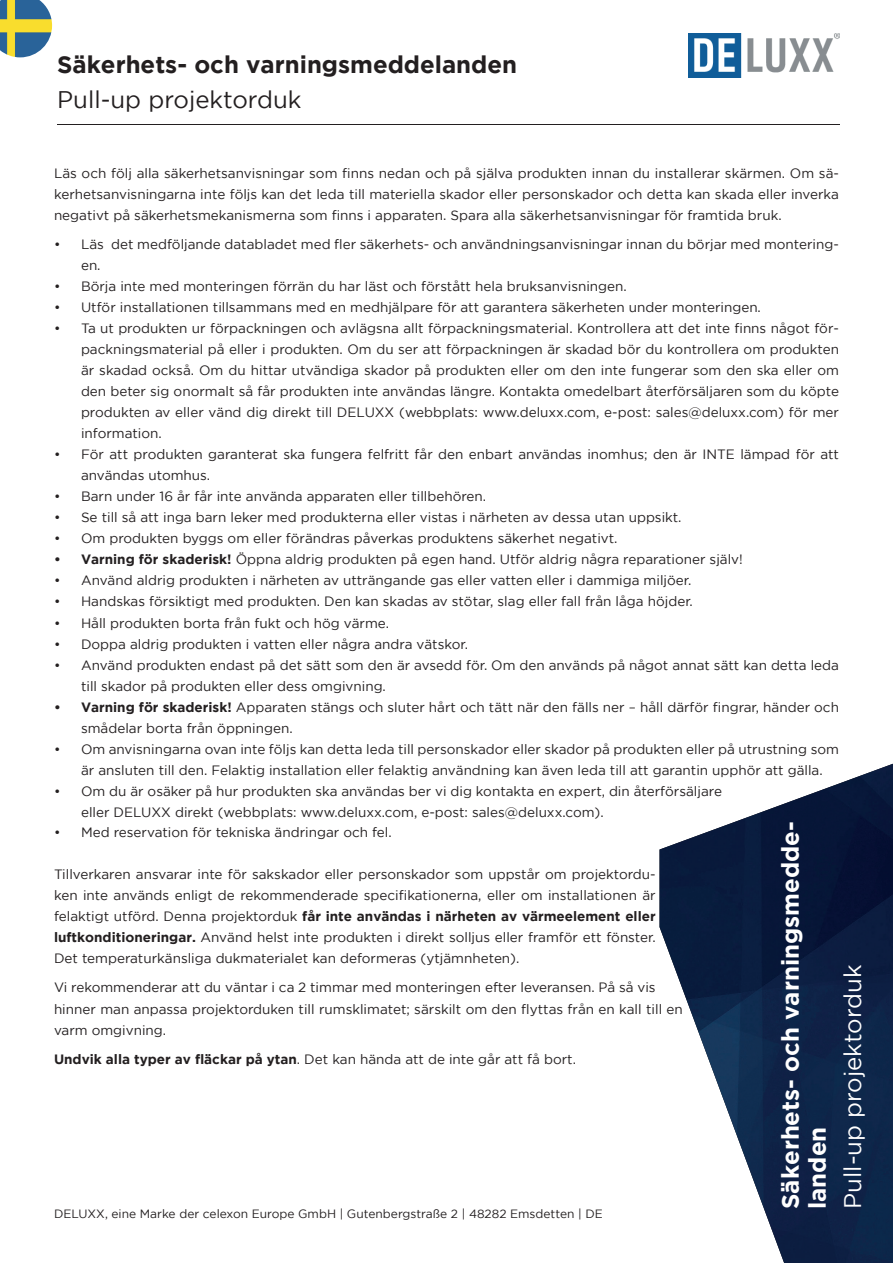
<style>
.page{position:relative;width:893px;height:1263px;background:#fff}
.page>*{position:absolute;margin:0;border:0;box-sizing:border-box;transform-origin:0 0}
.t1{font:700 24px/27px "Gotham";color:#fff}
.t2{font:700 24px "Gotham";color:#231f20}
.t3{font:24px "Gotham";color:#231f20}
.t4{font:24px "Gotham";color:#fff}
.t5{font:13.5px/21px "Gotham";color:#231f20}
.t6{font:12px "Gotham";color:#231f20}
.s1{font-weight:700}
</style>
<div class="page">
<img style="left:659px;top:764px;width:234px;height:499px">
<hr style="left:57px;top:124px;width:783px;height:1px;background:#231f20">
<img style="left:689px;top:33px;width:151px;height:44px">
<img style="left:0;top:0;width:52px;height:57px">
<h1 class="t2" style="left:57px;top:50px;width:461px">Säkerhets- och varningsmeddelanden</h1>
<h1 class="t3" style="left:57px;top:87px;width:246px">Pull-up projektorduk</h1>
<p class="t5" style="left:54px;top:162px;width:786px;text-align:justify">Läs och följ alla säkerhetsanvisningar som finns nedan och på själva produkten innan du installerar skärmen. Om sä&shy;kerhetsanvisningarna inte följs kan det leda till materiella skador eller personskador och detta kan skada eller inverka negativt på säkerhetsmekanismerna som finns i apparaten. Spara alla säkerhetsanvisningar för framtida bruk.</p>
<p class="t5" style="left:81px;top:234px;width:759px;text-indent:-27px">• Läs det medföljande databladet med fler säkerhets- och användningsanvisningar innan du börjar med montering&shy;en.</p>
<p class="t5" style="left:54px;top:276px;width:574px">• Börja inte med monteringen förrän du har läst och förstått hela bruksanvisningen.</p>
<p class="t5" style="left:54px;top:297px;width:708px">• Utför installationen tillsammans med en medhjälpare för att garantera säkerheten under monteringen.</p>
<p class="t5" style="left:81px;top:318px;width:759px;text-align:justify;text-indent:-27px">• Ta ut produkten ur förpackningen och avlägsna allt förpackningsmaterial. Kontrollera att det inte finns något för&shy;packningsmaterial på eller i produkten. Om du ser att förpackningen är skadad bör du kontrollera om produkten är skadad också. Om du hittar utvändiga skador på produkten eller om den inte fungerar som den ska eller om den beter sig onormalt så får produkten inte användas längre. Kontakta omedelbart återförsäljaren som du köpte produkten av eller vänd dig direkt till DELUXX (webbplats: www.deluxx.com, e-post: sales@deluxx.com) för mer information.</p>
<p class="t5" style="left:81px;top:444px;width:759px;text-indent:-27px">• För att produkten garanterat ska fungera felfritt får den enbart användas inomhus; den är INTE lämpad för att användas utomhus.</p>
<p class="t5" style="left:54px;top:486px;width:434px">• Barn under 16 år får inte använda apparaten eller tillbehören.</p>
<p class="t5" style="left:54px;top:507px;width:629px">• Se till så att inga barn leker med produkterna eller vistas i närheten av dessa utan uppsikt.</p>
<p class="t5" style="left:54px;top:528px;width:565px">• Om produkten byggs om eller förändras påverkas produktens säkerhet negativt.</p>
<p class="t5" style="left:54px;top:549px;width:690px"><span class="s1">• Varning för skaderisk!</span> Öppna aldrig produkten på egen hand. Utför aldrig några reparationer själv!</p>
<p class="t5" style="left:54px;top:570px;width:639px">• Använd aldrig produkten i närheten av utträngande gas eller vatten eller i dammiga miljöer.</p>
<p class="t5" style="left:54px;top:591px;width:640px">• Handskas försiktigt med produkten. Den kan skadas av stötar, slag eller fall från låga höjder.</p>
<p class="t5" style="left:54px;top:612px;width:336px">• Håll produkten borta från fukt och hög värme.</p>
<p class="t5" style="left:54px;top:633px;width:416px">• Doppa aldrig produkten i vatten eller några andra vätskor.</p>
<p class="t5" style="left:81px;top:654px;width:759px;text-indent:-27px">• Använd produkten endast på det sätt som den är avsedd för. Om den används på något annat sätt kan detta leda till skador på produkten eller dess omgivning.</p>
<p class="t5" style="left:81px;top:696px;width:759px;text-indent:-27px"><span class="s1">• Varning för skaderisk!</span> Apparaten stängs och sluter hårt och tätt när den fälls ner – håll därför fingrar, händer och smådelar borta från öppningen.</p>
<p class="t5" style="left:81px;top:738px;width:759px;text-indent:-27px">• Om anvisningarna ovan inte följs kan detta leda till personskador eller skador på produkten eller på utrustning som är ansluten till den. Felaktig installation eller felaktig användning kan även leda till att garantin upphör att gälla.</p>
<p class="t5" style="left:81px;top:780px;width:642px;text-indent:-27px">• Om du är osäker på hur produkten ska användas ber vi dig kontakta en expert, din återförsäljare eller DELUXX direkt (webbplats: www.deluxx.com, e-post: sales@deluxx.com).</p>
<p class="t5" style="left:54px;top:821px;width:339px">• Med reservation för tekniska ändringar och fel.</p>
<p class="t5" style="left:54px;top:863px;width:603px;text-align:justify">Tillverkaren ansvarar inte för sakskador eller personskador som uppstår om projektordu&shy;ken inte används enligt de rekommenderade specifikationerna, eller om installationen är felaktigt utförd. Denna projektorduk <span class="s1">får inte användas i närheten av värmeelement eller luftkonditioneringar.</span> Använd helst inte produkten i direkt solljus eller framför ett fönster.<br>Det temperaturkänsliga dukmaterialet kan deformeras (ytjämnheten).</p>
<p class="t5" style="left:54px;top:976px;width:630px;line-height:21.5px">Vi rekommenderar att du väntar i ca 2 timmar med monteringen efter leveransen. På så vis hinner man anpassa projektorduken till rumsklimatet; särskilt om den flyttas från en kall till en varm omgivning.</p>
<p class="t5" style="left:54px;top:1049px;width:523px"><span class="s1">Undvik alla typer av fläckar på ytan</span>. Det kan hända att de inte går att få bort.</p>
<h1 class="t1" style="left:776px;top:1209px;width:389px;rotate:-90deg">Säkerhets- och varningsmedde&shy;landen</h1>
<h1 class="t4" style="left:839px;top:1209px;width:246px;rotate:-90deg">Pull-up projektorduk</h1>
<p class="t6" style="left:54px;top:1207px;width:550px">DELUXX, eine Marke der celexon Europe GmbH | Gutenbergstraße 2 | 48282 Emsdetten | DE</p>
</div>
